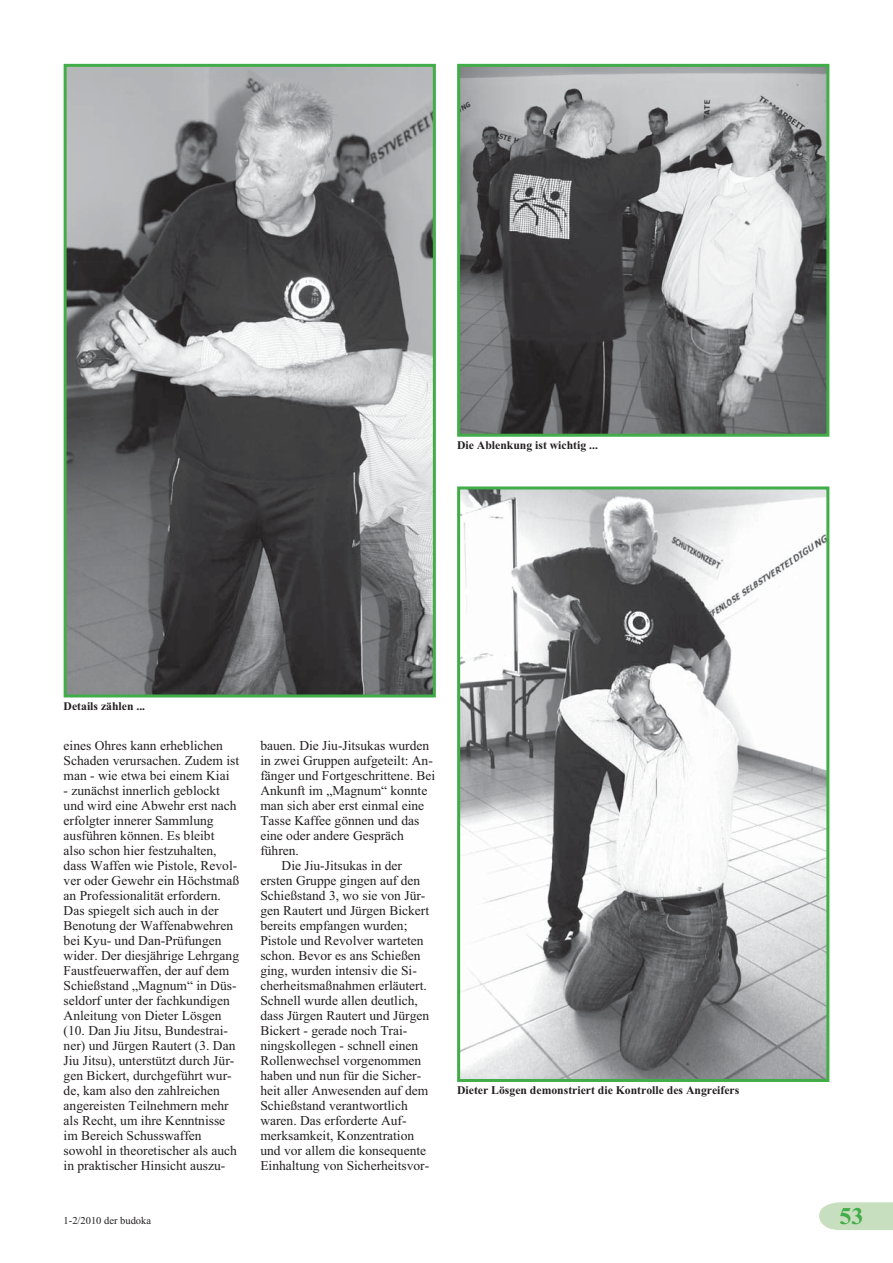
<style>
.page{position:relative;width:893px;height:1263px;background:#fff}
.page>*{position:absolute;margin:0;border:0;box-sizing:border-box;transform-origin:0 0}
.t1{font:700 24px "Times New Roman";color:#41ad49}
.t2{font:13.5px/15px "Times New Roman";color:#231f20}
.t3{font:700 11.7px "Times New Roman";color:#231f20}
.t4{font:10.5px "Times New Roman";color:#231f20}
</style>
<div class="page">
<svg style="left:819px;top:1202px;width:73px;height:28px;background:#cbe1c3"></svg>
<img style="left:68px;top:68px;width:364px;height:625px">
<div style="left:64px;top:64px;width:372px;height:633px;border:3px solid #41ad49"></div>
<img style="left:461px;top:68px;width:364px;height:365px">
<div style="left:457px;top:64px;width:372px;height:373px;border:3px solid #41ad49"></div>
<img style="left:461px;top:490px;width:364px;height:588px">
<div style="left:457px;top:486px;width:372px;height:596px;border:3px solid #41ad49"></div>
<p class="t3" style="left:457px;top:441px;width:142px">Die Ablenkung ist wichtig ...</p>
<p class="t3" style="left:64px;top:702px;width:83px">Details zählen ...</p>
<p class="t2" style="left:64px;top:739px;width:177px">eines Ohres kann erheblichen<br>Schaden verursachen. Zudem ist man - wie etwa bei einem Kiai</p>
<p class="t2" style="left:64px;top:784px;width:177px">- zunächst innerlich geblockt und wird eine Abwehr erst nach erfolgter innerer Sammlung ausführen können. Es bleibt also schon hier festzuhalten, dass Waffen wie Pistole, Revol&shy;ver oder Gewehr ein Höchstmaß an Professionalität erfordern.<br>Das spiegelt sich auch in der<br>Benotung der Waffenabwehren bei Kyu- und Dan-Prüfungen wider. Der diesjährige Lehrgang<br>Faustfeuerwaffen, der auf dem<br>Schießstand „Magnum“ in Düs&shy;seldorf unter der fachkundigen<br>Anleitung von Dieter Lösgen (10. Dan Jiu Jitsu, Bundestrai&shy;ner) und Jürgen Rautert (3. Dan<br>Jiu Jitsu), unterstützt durch Jür&shy;gen Bickert, durchgeführt wur&shy;de, kam also den zahlreichen angereisten Teilnehmern mehr als Recht, um ihre Kenntnisse im Bereich Schusswaffen sowohl in theoretischer als auch in praktischer Hinsicht auszu-</p>
<p class="t2" style="left:260px;top:739px;width:170px">bauen. Die Jiu-Jitsukas wurden</p>
<p class="t2" style="left:260px;top:754px;width:174px">in zwei Gruppen aufgeteilt: An-</p>
<p class="t2" style="left:260px;top:769px;width:176px">fänger und Fortgeschrittene. Bei</p>
<p class="t2" style="left:260px;top:784px;width:168px">Ankunft im „Magnum“ konnte</p>
<p class="t2" style="left:260px;top:799px;width:165px">man sich aber erst einmal eine</p>
<p class="t2" style="left:260px;top:814px;width:160px">Tasse Kaffee gönnen und das</p>
<p class="t2" style="left:260px;top:829px;width:145px">eine oder andere Gespräch</p>
<p class="t2" style="left:260px;top:844px;width:40px">führen.</p>
<p class="t2" style="left:282px;top:859px;width:122px">Die Jiu-Jitsukas in der</p>
<p class="t2" style="left:260px;top:874px;width:161px">ersten Gruppe gingen auf den</p>
<p class="t2" style="left:260px;top:889px;width:166px">Schießstand 3, wo sie von Jür-</p>
<p class="t2" style="left:260px;top:904px;width:170px">gen Rautert und Jürgen Bickert</p>
<p class="t2" style="left:260px;top:919px;width:148px">bereits empfangen wurden;</p>
<p class="t2" style="left:260px;top:934px;width:165px">Pistole und Revolver warteten</p>
<p class="t2" style="left:260px;top:949px;width:162px">schon. Bevor es ans Schießen</p>
<p class="t2" style="left:260px;top:964px;width:158px">ging, wurden intensiv die Si-</p>
<p class="t2" style="left:260px;top:979px;width:168px">cherheitsmaßnahmen erläutert.</p>
<p class="t2" style="left:260px;top:994px;width:159px">Schnell wurde allen deutlich,</p>
<p class="t2" style="left:260px;top:1009px;width:170px">dass Jürgen Rautert und Jürgen</p>
<p class="t2" style="left:260px;top:1024px;width:148px">Bickert - gerade noch Trai-</p>
<p class="t2" style="left:260px;top:1039px;width:159px">ningskollegen - schnell einen</p>
<p class="t2" style="left:260px;top:1054px;width:162px">Rollenwechsel vorgenommen</p>
<p class="t2" style="left:260px;top:1069px;width:162px">haben und nun für die Sicher-</p>
<p class="t2" style="left:260px;top:1084px;width:169px">heit aller Anwesenden auf dem</p>
<p class="t2" style="left:260px;top:1099px;width:149px">Schießstand verantwortlich</p>
<p class="t2" style="left:260px;top:1114px;width:148px">waren. Das erforderte Auf-</p>
<p class="t2" style="left:260px;top:1129px;width:155px">merksamkeit, Konzentration</p>
<p class="t2" style="left:260px;top:1144px;width:167px">und vor allem die konsequente</p>
<p class="t2" style="left:260px;top:1159px;width:170px">Einhaltung von Sicherheitsvor-</p>
<p class="t3" style="left:457px;top:1086px;width:284px">Dieter Lösgen demonstriert die Kontrolle des Angreifers</p>
<p class="t4" style="left:64px;top:1217px;width:89px">1-2/2010 der budoka</p>
<h1 class="t1" style="left:839px;top:1208px;width:25px">53</h1>
</div>
